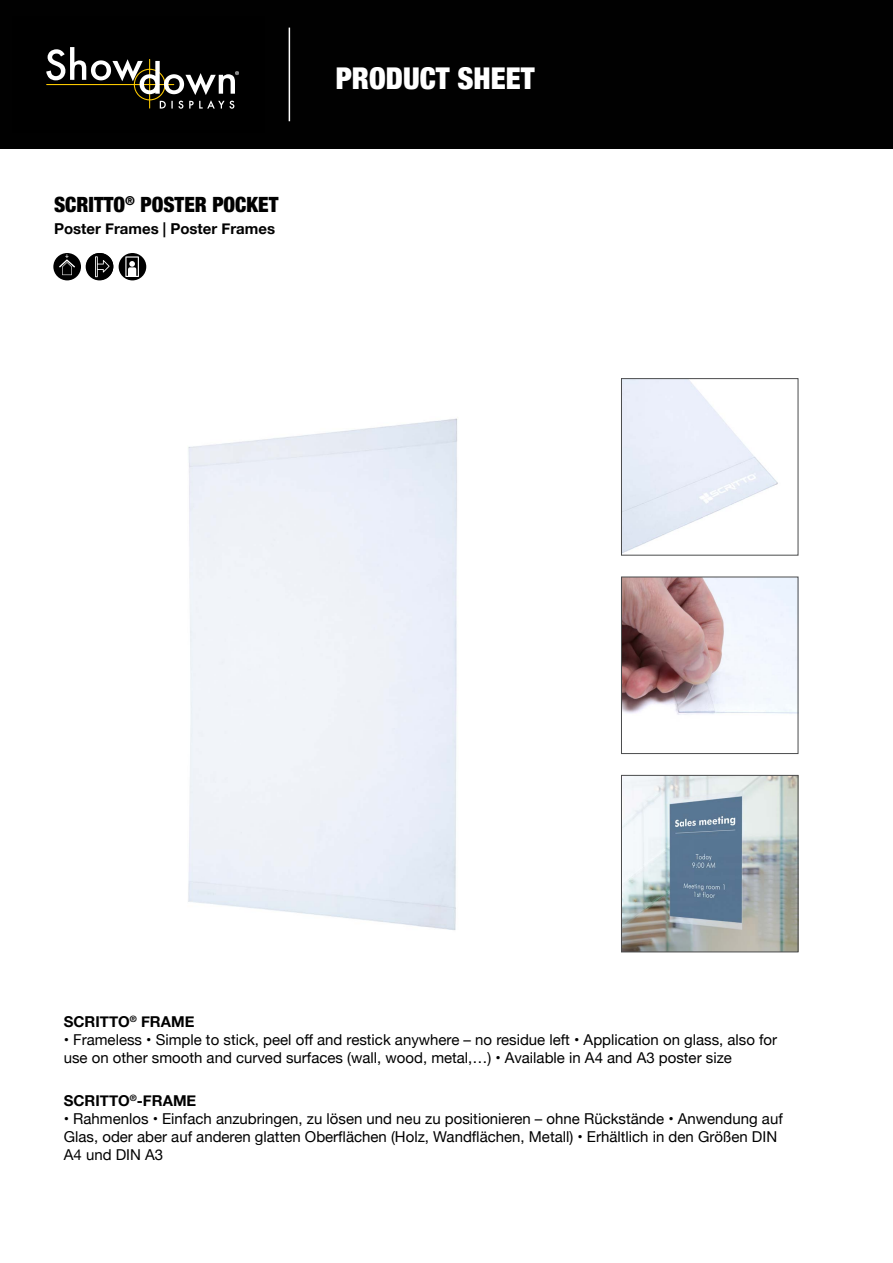
<style>
.page{position:relative;width:893px;height:1263px;background:#fff}
.page>*{position:absolute;margin:0;border:0;box-sizing:border-box;transform-origin:0 0}
.t1{font:900 condensed 30px "Helvetica Neue";color:#fff}
.t2{font:900 condensed 21px "Helvetica Neue";color:#010101}
.t3{font:15px/18px "Helvetica Neue";color:#010101}
.t4{font:700 15px "Helvetica Neue";color:#010101}
</style>
<div class="page">
<img style="left:623px;top:579px;width:173px;height:136px">
<div style="left:621px;top:577px;width:177px;height:177px;border:1px solid #4b4c4d"></div>
<img style="left:623px;top:777px;width:173px;height:173px">
<div style="left:621px;top:775px;width:177px;height:177px;border:1px solid #4b4c4d"></div>
<img style="left:623px;top:380px;width:155px;height:173px">
<div style="left:621px;top:378px;width:177px;height:177px;border:1px solid #4b4c4d"></div>
<div style="left:0;top:0;width:893px;height:149px;background:#010101"></div>
<svg style="left:46px;top:47px;width:193px;height:62px"></svg>
<hr style="left:289px;top:28px;width:1px;height:93px;background:#fff">
<div style="left:53px;top:253px;width:28px;height:27px;background:#000;border-radius:50%"></div>
<svg style="left:59px;top:254px;width:16px;height:21px"></svg>
<div style="left:86px;top:253px;width:27px;height:27px;background:#000;border-radius:50%"></div>
<svg style="left:95px;top:256px;width:15px;height:21px"></svg>
<div style="left:119px;top:253px;width:27px;height:27px;background:#000;border-radius:50%"></div>
<svg style="left:125px;top:256px;width:14px;height:21px"></svg>
<p class="t2" style="left:54px;top:187px;width:226px">SCRITTO<sup>®</sup> POSTER POCKET</p>
<p class="t4" style="left:54px;top:216px;width:223px">Poster Frames | Poster Frames</p>
<p class="t1" style="left:336px;top:54px;width:200px">PRODUCT SHEET</p>
<p class="t4" style="left:64px;top:1009px;width:132px">SCRITTO<sup>®</sup> FRAME</p>
<p class="t3" style="left:64px;top:1031px;width:715px">• Frameless • Simple to stick, peel off and restick anywhere – no residue left • Application on glass, also for use on other smooth and curved surfaces (wall, wood, metal,…) • Available in A4 and A3 poster size</p>
<p class="t4" style="left:64px;top:1089px;width:134px">SCRITTO<sup>®</sup>-FRAME</p>
<p class="t3" style="left:64px;top:1110px;width:720px">• Rahmenlos • Einfach anzubringen, zu lösen und neu zu positionieren – ohne Rückstände • Anwendung auf<br>Glas, oder aber auf anderen glatten Oberflächen (Holz, Wandflächen, Metall) • Erhältlich in den Größen DIN<br>A4 und DIN A3</p>
</div>
